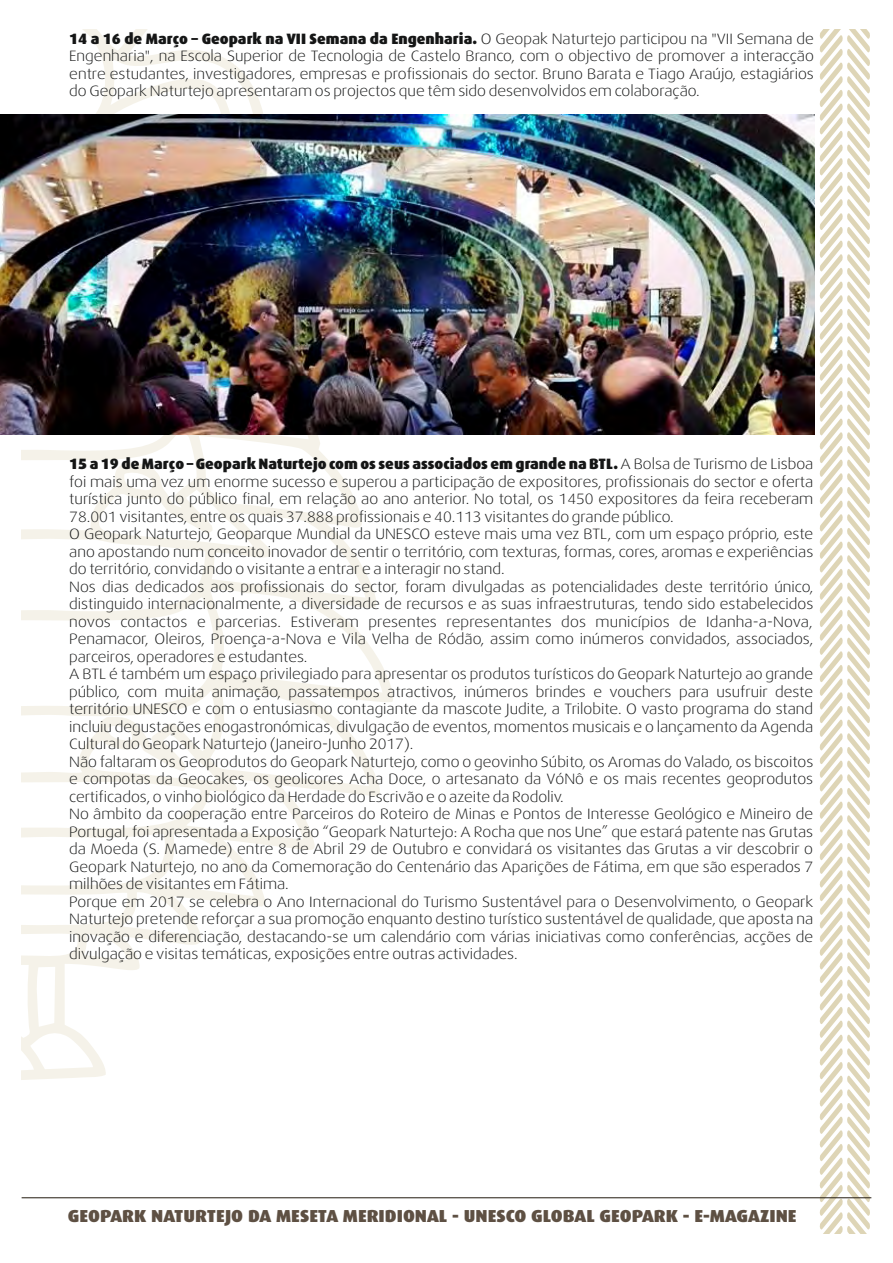
<style>
.page{position:relative;width:893px;height:1263px;background:#fff}
.page>*{position:absolute;margin:0;border:0;box-sizing:border-box;transform-origin:0 0}
.t1{font:900 17.4px "Dax";color:#5e5043;scale:1.06 1}
.t2{font:300 15px/17.5px "Dax Wide";color:#151616;text-align:justify}
.t3{font:900 15px "Dax";color:#151616}
.s1{font-family:"Dax Wide";font-weight:300}
</style>
<div class="page">
<svg style="left:22px;top:30px;width:391px;height:1050px"></svg>
<svg style="left:96px;top:110px;width:97px;height:5px"></svg>
<svg style="left:820px;top:30px;width:50px;height:1203px"></svg>
<hr style="left:22px;top:1197px;width:849px;height:1px;background:#221a0f">
<img style="left:0;top:115px;width:814px;height:319px">
<p class="t3" style="left:69px;top:30px;width:746px">14 a 16 de Março – Geopark na VII Semana da Engenharia. <span class="s1">O Geopak Naturtejo participou na "VII Semana de</span></p>
<p class="t2" style="left:69px;top:47px;width:746px">Engenharia", na Escola Superior de Tecnologia de Castelo Branco, com o objectivo de promover a interacção entre estudantes, investigadores, empresas e profissionais do sector. Bruno Barata e Tiago Araújo, estagiários do Geopark Naturtejo apresentaram os projectos que têm sido desenvolvidos em colaboração.</p>
<p class="t3" style="left:69px;top:455px;width:746px">15 a 19 de Março – Geopark Naturtejo com os seus associados em grande na BTL. <span class="s1">A Bolsa de Turismo de Lisboa</span></p>
<p class="t2" style="left:69px;top:473px;width:746px;text-align:left">foi mais uma vez um enorme sucesso e superou a participação de expositores, profissionais do sector e oferta turística junto do público final, em relação ao ano anterior. No total, os 1450 expositores da feira receberam 78.001 visitantes, entre os quais 37.888 profissionais e 40.113 visitantes do grande público.<br>O Geopark Naturtejo, Geoparque Mundial da UNESCO esteve mais uma vez BTL, com um espaço próprio, este ano apostando num conceito inovador de sentir o território, com texturas, formas, cores, aromas e experiências do território, convidando o visitante a entrar e a interagir no stand.<br>Nos dias dedicados aos profissionais do sector, foram divulgadas as potencialidades deste território único, distinguido internacionalmente, a diversidade de recursos e as suas infraestruturas, tendo sido estabelecidos novos contactos e parcerias. Estiveram presentes representantes dos municípios de Idanha-a-Nova, Penamacor, Oleiros, Proença-a-Nova e Vila Velha de Ródão, assim como inúmeros convidados, associados, parceiros, operadores e estudantes.<br>A BTL é também um espaço privilegiado para apresentar os produtos turísticos do Geopark Naturtejo ao grande público, com muita animação, passatempos atractivos, inúmeros brindes e vouchers para usufruir deste território UNESCO e com o entusiasmo contagiante da mascote Judite, a Trilobite. O vasto programa do stand incluiu degustações enogastronómicas, divulgação de eventos, momentos musicais e o lançamento da Agenda Cultural do Geopark Naturtejo (Janeiro-Junho 2017).<br>Não faltaram os Geoprodutos do Geopark Naturtejo, como o geovinho Súbito, os Aromas do Valado, os biscoitos e compotas da Geocakes, os geolicores Acha Doce, o artesanato da VóNô e os mais recentes geoprodutos certificados, o vinho biológico da Herdade do Escrivão e o azeite da Rodoliv.<br>No âmbito da cooperação entre Parceiros do Roteiro de Minas e Pontos de Interesse Geológico e Mineiro de Portugal, foi apresentada a Exposição “Geopark Naturtejo: A Rocha que nos Une” que estará patente nas Grutas da Moeda (S. Mamede) entre 8 de Abril 29 de Outubro e convidará os visitantes das Grutas a vir descobrir o Geopark Naturtejo, no ano da Comemoração do Centenário das Aparições de Fátima, em que são esperados 7 milhões de visitantes em Fátima.<br>Porque em 2017 se celebra o Ano Internacional do Turismo Sustentável para o Desenvolvimento, o Geopark Naturtejo pretende reforçar a sua promoção enquanto destino turístico sustentável de qualidade, que aposta na inovação e diferenciação, destacando-se um calendário com várias iniciativas como conferências, acções de divulgação e visitas temáticas, exposições entre outras actividades.</p>
<p class="t1" style="left:68px;top:1206px;width:689px">GEOPARK NATURTEJO DA MESETA MERIDIONAL - UNESCO GLOBAL GEOPARK - E-MAGAZINE</p>
</div>
